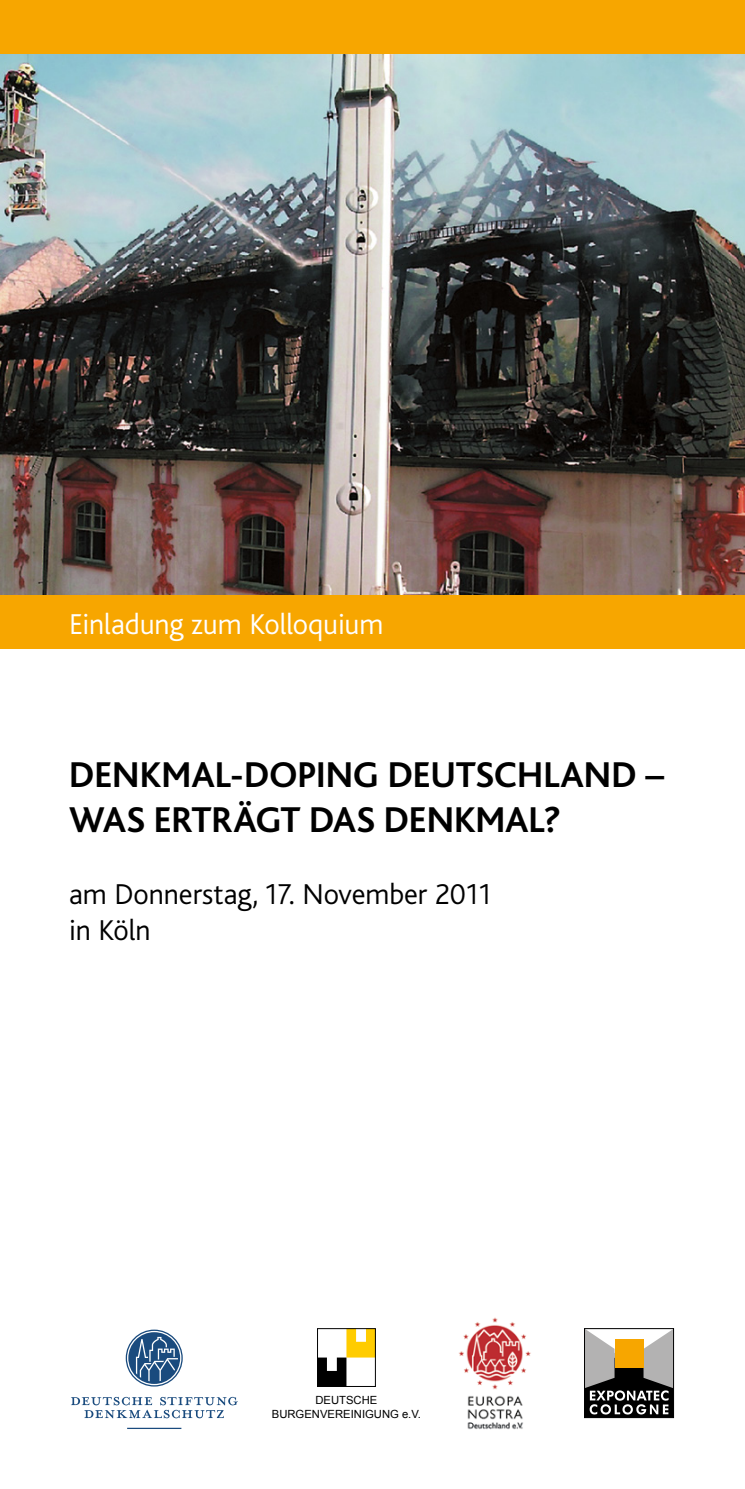
<style>
.page{position:relative;width:745px;height:1489px;background:#fff}
.page>*{position:absolute;margin:0;border:0;box-sizing:border-box;transform-origin:0 0}
.t1{font:700 37.5px "Bliss";letter-spacing:.125em;color:#000}
.t2{font:300 30px/36px "Bliss";letter-spacing:-.005em;color:#000}
.t3{font:300 30px "Bliss";letter-spacing:-.005em;color:#fff}
.t4{font:11.25px/13.5px "Arial";color:#000;text-align:center}
</style>
<div class="page">
<img style="left:0;top:53px;width:744px;height:543px">
<div style="left:0;top:596px;width:744px;height:53px;background:#f7a600"></div>
<svg style="left:584px;top:1328px;width:89px;height:89px;background:#877e6c"></svg>
<img style="left:459px;top:1317px;width:71px;height:112px">
<svg style="left:317px;top:1328px;width:58px;height:58px"></svg>
<div style="left:0;top:0;width:744px;height:53px;background:#f7a600"></div>
<hr style="left:127px;top:1427px;width:54px;height:1px;background:#1a4b7e">
<svg style="left:71px;top:1396px;width:167px;height:22px"></svg>
<svg style="left:128px;top:1331px;width:52px;height:52px"></svg>
<div style="left:126px;top:1329px;width:57px;height:57px;border:1px solid #1a4b7e;border-radius:50%"></div>
<p class="t3" style="left:69px;top:608px;width:315px">Einladung zum Kolloquium</p>
<p class="t1" style="left:69px;top:754px;width:249px">DENKMAL-DOPING</p>
<p class="t1" style="left:387px;top:754px;width:199px">DEUTSCHLAND</p>
<p class="t1" style="left:69px;top:799px;width:262px">WAS ERTRÄGT DAS</p>
<p class="t1" style="left:383px;top:799px;width:178px">DENKMAL?</p>
<p class="t1" style="left:645px;top:754px;width:20px">–</p>
<p class="t2" style="left:69px;top:876px;width:424px">am Donnerstag, 17. November 2011 in Köln</p>
<p class="t4" style="left:272px;top:1393px;width:150px">DEUTSCHE<br>BURGENVEREINIGUNG e.V.</p>
</div>
